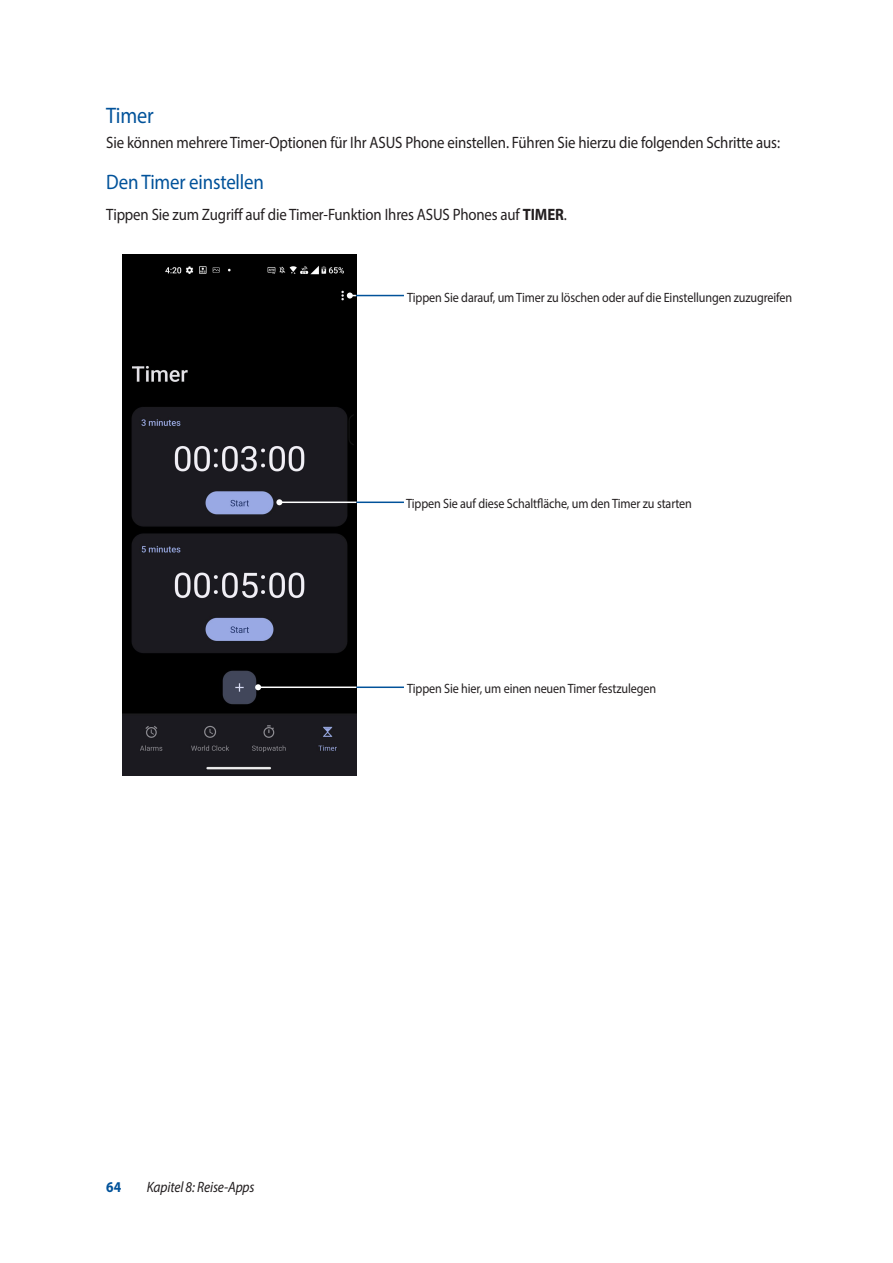
<style>
.page{position:relative;width:893px;height:1263px;background:#fff}
.page>*{position:absolute;margin:0;border:0;box-sizing:border-box;transform-origin:0 0}
.t1{font:22.5px "Myriad Pro";letter-spacing:-.01em;color:#01529a;scale:.9 1}
.t2{font:21px "Myriad Pro";letter-spacing:-.01em;color:#01529a;scale:.9 1}
.t3{font:16.5px "Myriad Pro";letter-spacing:-.01em;color:#231f20;scale:.9 1}
.t4{font:italic 15px "Myriad Pro";letter-spacing:-.01em;color:#231f20;scale:.9 1}
.t5{font:700 15px "Myriad Pro";color:#01529a;scale:.9 1}
.t6{font:13.5px "Myriad Pro";letter-spacing:-.01em;color:#231f20;scale:.9 1}
.s1{font-weight:700}
</style>
<div class="page">
<img style="left:122px;top:255px;width:235px;height:520px">
<hr style="left:258px;top:686px;width:99px;height:2px;background:#fff">
<svg style="left:255px;top:684px;width:6px;height:6px"></svg>
<hr style="left:279px;top:501px;width:78px;height:2px;background:#fff">
<svg style="left:276px;top:499px;width:6px;height:6px"></svg>
<hr style="left:357px;top:501px;width:47px;height:2px;background:#01529a">
<hr style="left:357px;top:686px;width:47px;height:2px;background:#01529a">
<svg style="left:347px;top:293px;width:9px;height:6px"></svg>
<hr style="left:356px;top:295px;width:48px;height:1px;background:#01529a">
<h1 class="t1" style="left:106px;top:102px;width:54px">Timer</h1>
<p class="t3" style="left:106px;top:132px;width:750px">Sie können mehrere Timer-Optionen für Ihr ASUS Phone einstellen. Führen Sie hierzu die folgenden Schritte aus:</p>
<p class="t2" style="left:106px;top:169px;width:177px">Den Timer einstellen</p>
<p class="t3" style="left:106px;top:204px;width:513px">Tippen Sie zum Zugriff auf die Timer-Funktion Ihres ASUS Phones auf <span class="s1">TIMER</span>.</p>
<p class="t6" style="left:407px;top:289px;width:429px">Tippen Sie darauf, um Timer zu löschen oder auf die Einstellungen zuzugreifen</p>
<p class="t6" style="left:406px;top:495px;width:319px">Tippen Sie auf diese Schaltfläche, um den Timer zu starten</p>
<p class="t6" style="left:407px;top:680px;width:278px">Tippen Sie hier, um einen neuen Timer festzulegen</p>
<p class="t5" style="left:106px;top:1177px;width:18px">64</p>
<p class="t4" style="left:147px;top:1178px;width:121px">Kapitel 8: Reise-Apps</p>
</div>
